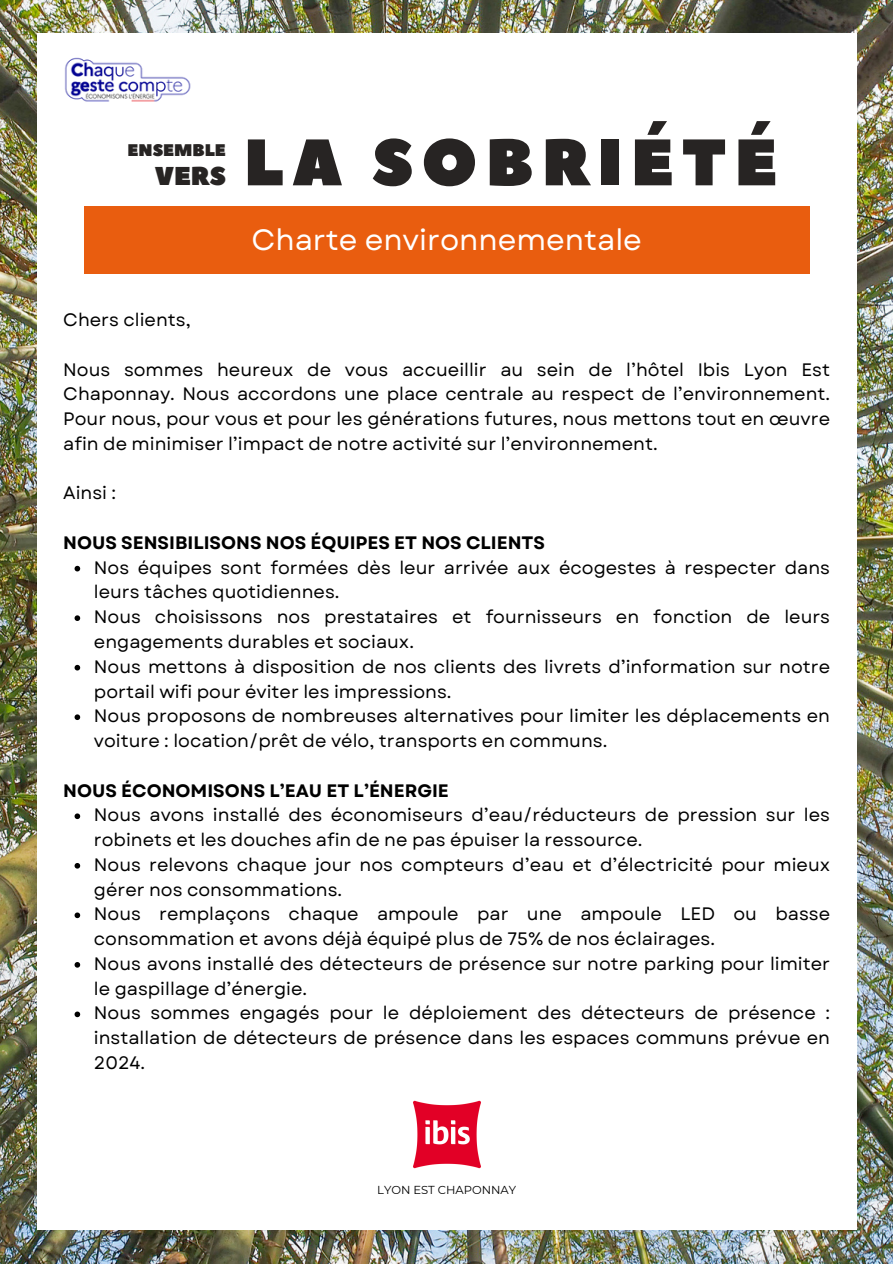
<style>
.page{position:relative;width:893px;height:1264px;background:#fff}
.page>*{position:absolute;margin:0;border:0;box-sizing:border-box;transform-origin:0 0}
.t1{font:65.55px "Peace Sans";letter-spacing:.125em;color:#272423}
.t2{font:29.4px "Garet";color:#fff}
.t3{font:25.8px "Peace Sans";color:#272423}
.t4{font:18px/24.8px "Garet";color:#000}
.t5{font:700 18px "Garet";color:#000}
.t6{font:16.8px "Peace Sans";color:#272423}
.t7{font:11.55px "Montserrat";color:#000}
</style>
<div class="page">
<img style="left:0;top:0;width:892px;height:1263px">
<div style="left:37px;top:34px;width:819px;height:1195px;background:#fff"></div>
<div style="left:84px;top:206px;width:725px;height:68px;background:#e95d0f"></div>
<svg style="left:75px;top:566px;width:5px;height:5px"></svg>
<svg style="left:75px;top:615px;width:5px;height:6px"></svg>
<svg style="left:75px;top:665px;width:5px;height:5px"></svg>
<svg style="left:75px;top:714px;width:5px;height:6px"></svg>
<svg style="left:75px;top:813px;width:5px;height:6px"></svg>
<svg style="left:75px;top:863px;width:5px;height:5px"></svg>
<svg style="left:75px;top:912px;width:5px;height:6px"></svg>
<svg style="left:75px;top:962px;width:5px;height:5px"></svg>
<svg style="left:75px;top:1011px;width:5px;height:6px"></svg>
<img style="left:64px;top:57px;width:127px;height:45px">
<img style="left:413px;top:1100px;width:68px;height:69px">
<h1 class="t6" style="left:128px;top:139px;width:100px">ENSEMBLE</h1>
<h2 class="t3" style="left:155px;top:158px;width:73px">VERS</h2>
<h3 class="t1" style="left:244px;top:119px;width:534px">LA SOBRIÉTÉ</h3>
<p class="t2" style="left:251px;top:219px;width:392px">Charte environnementale</p>
<p class="t4" style="left:63px;top:307px;width:129px">Chers clients,</p>
<p class="t4" style="left:63px;top:357px;width:768px;text-align:justify">Nous sommes heureux de vous accueillir au sein de l’hôtel Ibis Lyon Est Chaponnay. Nous accordons une place centrale au respect de l’environnement.<br>Pour nous, pour vous et pour les générations futures, nous mettons tout en œuvre afin de minimiser l’impact de notre activité sur l’environnement.</p>
<p class="t4" style="left:63px;top:481px;width:54px">Ainsi :</p>
<p class="t5" style="left:63px;top:529px;width:483px">NOUS SENSIBILISONS NOS ÉQUIPES ET NOS CLIENTS</p>
<p class="t4" style="left:94px;top:555px;width:737px">Nos équipes sont formées dès leur arrivée aux écogestes à respecter dans leurs tâches quotidiennes.<br>Nous choisissons nos prestataires et fournisseurs en fonction de leurs engagements durables et sociaux.<br>Nous mettons à disposition de nos clients des livrets d’information sur notre portail wifi pour éviter les impressions.<br>Nous proposons de nombreuses alternatives pour limiter les déplacements en voiture : location/prêt de vélo, transports en communs.</p>
<p class="t5" style="left:63px;top:777px;width:387px">NOUS ÉCONOMISONS L’EAU ET L’ÉNERGIE</p>
<p class="t4" style="left:94px;top:802px;width:737px">Nous avons installé des économiseurs d’eau/réducteurs de pression sur les robinets et les douches afin de ne pas épuiser la ressource.<br>Nous relevons chaque jour nos compteurs d’eau et d’électricité pour mieux gérer nos consommations.<br>Nous remplaçons chaque ampoule par une ampoule LED ou basse consommation et avons déjà équipé plus de 75% de nos éclairages.<br>Nous avons installé des détecteurs de présence sur notre parking pour limiter le gaspillage d’énergie.<br>Nous sommes engagés pour le déploiement des détecteurs de présence : installation de détecteurs de présence dans les espaces communs prévue en 2024.</p>
<p class="t7" style="left:377px;top:1182px;width:140px">LYON EST CHAPONNAY</p>
</div>
